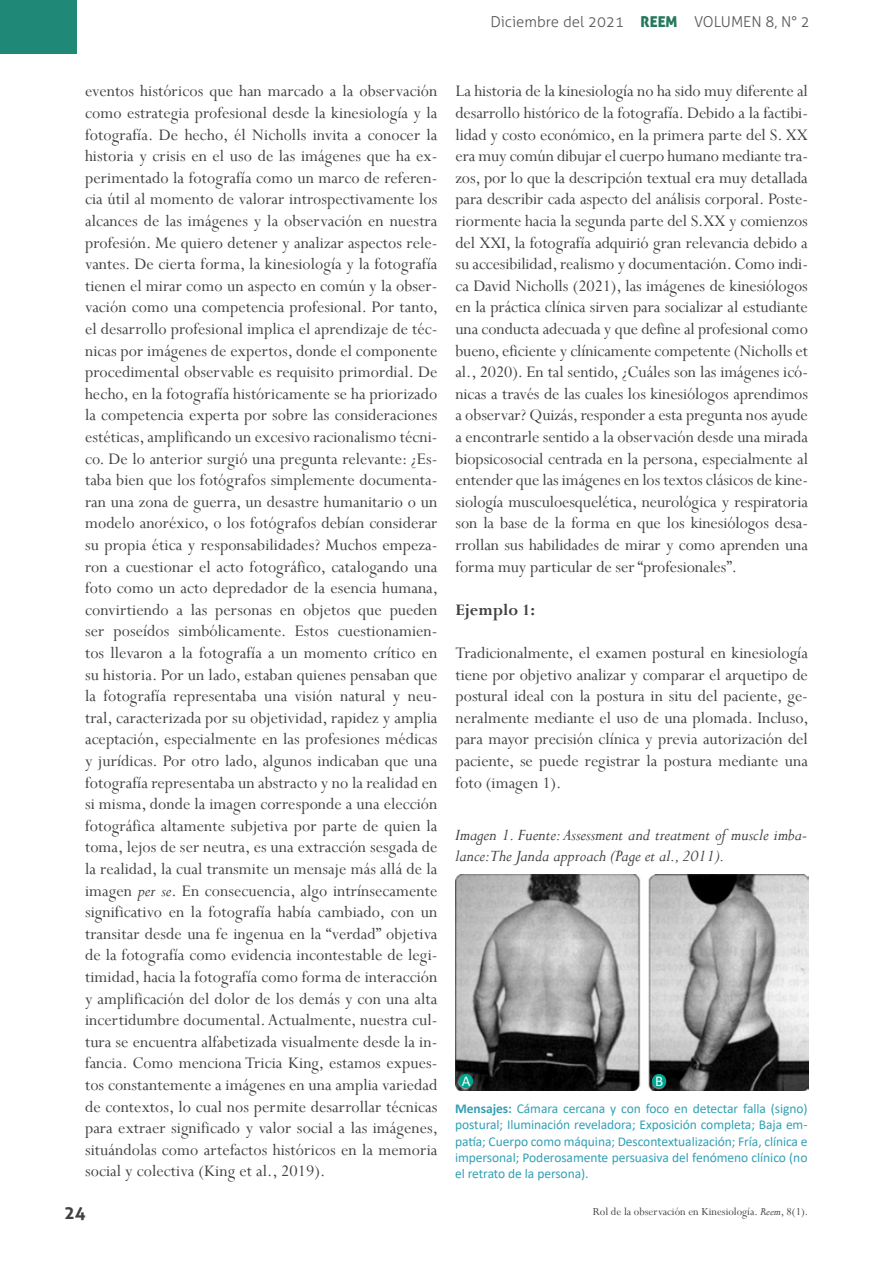
<style>
.page{position:relative;width:893px;height:1263px;background:#fff}
.page>*{position:absolute;margin:0;border:0;box-sizing:border-box;transform-origin:0 0}
.t1{font:18px/21.6px "Perpetua";color:#414042;text-align:justify}
.t2{font:italic 18px/21.6px "Perpetua";color:#414042}
.t3{font:700 18px "Perpetua";color:#414042}
.t4{font:700 18px "Aller";color:#414042}
.t5{font:300 15px "Aller";color:#58595b}
.t6{font:15px "Calibri";color:#fff}
.t7{font:13.5px/16.2px "Calibri";letter-spacing:-.005em;color:#32a0b4;text-align:justify}
.t8{font:12px "Perpetua";color:#414042}
.s1{font-family:"Aller Display";font-weight:400;color:#24795d}
.s2{font-style:italic}
.s3{font-weight:700}
</style>
<div class="page">
<div style="left:0;top:0;width:77px;height:54px;background:#208877"></div>
<img style="left:456px;top:874px;width:352px;height:216px">
<div style="left:652px;top:1074px;width:14px;height:14px;background:#00a58e;border-radius:50%"></div>
<div style="left:459px;top:1074px;width:14px;height:14px;background:#00a58e;border-radius:50%"></div>
<p class="t5" style="left:490px;top:13px;width:321px">Diciembre del 2021 <span class="s1">REEM</span> VOLUMEN 8, N° 2</p>
<p class="t1" style="left:85px;top:80px;width:355px">eventos históricos que han marcado a la observación como estrategia profesional desde la kinesiología y la fotografía. De hecho, él Nicholls invita a conocer la historia y crisis en el uso de las imágenes que ha ex&shy;perimentado la fotografía como un marco de referen&shy;cia útil al momento de valorar introspectivamente los alcances de las imágenes y la observación en nuestra profesión. Me quiero detener y analizar aspectos rele&shy;vantes. De cierta forma, la kinesiología y la fotografía tienen el mirar como un aspecto en común y la obser&shy;vación como una competencia profesional. Por tanto, el desarrollo profesional implica el aprendizaje de téc&shy;nicas por imágenes de expertos, donde el componente procedimental observable es requisito primordial. De hecho, en la fotografía históricamente se ha priorizado la competencia experta por sobre las consideraciones estéticas, amplificando un excesivo racionalismo técni&shy;co. De lo anterior surgió una pregunta relevante: ¿Es&shy;taba bien que los fotógrafos simplemente documenta&shy;ran una zona de guerra, un desastre humanitario o un modelo anoréxico, o los fotógrafos debían considerar su propia ética y responsabilidades? Muchos empeza&shy;ron a cuestionar el acto fotográfico, catalogando una foto como un acto depredador de la esencia humana, convirtiendo a las personas en objetos que pueden ser poseídos simbólicamente. Estos cuestionamien&shy;tos llevaron a la fotografía a un momento crítico en su historia. Por un lado, estaban quienes pensaban que la fotografía representaba una visión natural y neu&shy;tral, caracterizada por su objetividad, rapidez y amplia aceptación, especialmente en las profesiones médicas y jurídicas. Por otro lado, algunos indicaban que una fotografía representaba un abstracto y no la realidad en si misma, donde la imagen corresponde a una elección fotográfica altamente subjetiva por parte de quien la toma, lejos de ser neutra, es una extracción sesgada de la realidad, la cual transmite un mensaje más allá de la imagen <span class="s2">per se</span>. En consecuencia, algo intrínsecamente significativo en la fotografía había cambiado, con un transitar desde una fe ingenua en la “verdad” objetiva de la fotografía como evidencia incontestable de legi&shy;timidad, hacia la fotografía como forma de interacción y amplificación del dolor de los demás y con una alta incertidumbre documental. Actualmente, nuestra cul&shy;tura se encuentra alfabetizada visualmente desde la in&shy;fancia. Como menciona Tricia King, estamos expues&shy;tos constantemente a imágenes en una amplia variedad de contextos, lo cual nos permite desarrollar técnicas para extraer significado y valor social a las imágenes, situándolas como artefactos históricos en la memoria social y colectiva (King et al., 2019).</p>
<p class="t1" style="left:455px;top:80px;width:354px">La historia de la kinesiología no ha sido muy diferente al desarrollo histórico de la fotografía. Debido a la factibi&shy;lidad y costo económico, en la primera parte del S. XX era muy común dibujar el cuerpo humano mediante tra&shy;zos, por lo que la descripción textual era muy detallada para describir cada aspecto del análisis corporal. Poste&shy;riormente hacia la segunda parte del S.XX y comienzos del XXI, la fotografía adquirió gran relevancia debido a su accesibilidad, realismo y documentación. Como indi&shy;ca David Nicholls (2021), las imágenes de kinesiólogos en la práctica clínica sirven para socializar al estudiante una conducta adecuada y que define al profesional como bueno, eficiente y clínicamente competente (Nicholls et al., 2020). En tal sentido, ¿Cuáles son las imágenes icó&shy;nicas a través de las cuales los kinesiólogos aprendimos a observar? Quizás, responder a esta pregunta nos ayude a encontrarle sentido a la observación desde una mirada biopsicosocial centrada en la persona, especialmente al entender que las imágenes en los textos clásicos de kine&shy;siología musculoesquelética, neurológica y respiratoria son la base de la forma en que los kinesiólogos desa&shy;rrollan sus habilidades de mirar y como aprenden una forma muy particular de ser “profesionales”.</p>
<p class="t3" style="left:455px;top:598px;width:81px">Ejemplo 1:</p>
<p class="t1" style="left:455px;top:642px;width:355px">Tradicionalmente, el examen postural en kinesiología tiene por objetivo analizar y comparar el arquetipo de postural ideal con la postura in situ del paciente, ge&shy;neralmente mediante el uso de una plomada. Incluso, para mayor precisión clínica y previa autorización del paciente, se puede registrar la postura mediante una foto (imagen 1).</p>
<p class="t2" style="left:455px;top:823px;width:354px">Imagen 1. Fuente: Assessment and treatment of muscle imba&shy;lance:The Janda approach (Page et al., 2011).</p>
<p class="t6" style="left:462px;top:1070px;width:10px">A</p>
<p class="t6" style="left:655px;top:1070px;width:10px">B</p>
<p class="t7" style="left:455px;top:1100px;width:354px"><span class="s3">Mensajes:</span> Cámara cercana y con foco en detectar falla (signo) postural; Iluminación reveladora; Exposición completa; Baja em&shy;patía; Cuerpo como máquina; Descontextualización; Fría, clínica e impersonal; Poderosamente persuasiva del fenómeno clínico (no el retrato de la persona).</p>
<p class="t4" style="left:64px;top:1201px;width:23px">24</p>
<p class="t8" style="left:593px;top:1204px;width:217px">Rol de la observación en Kinesiología. <span class="s2">Reem</span>, 8(1).</p>
</div>
